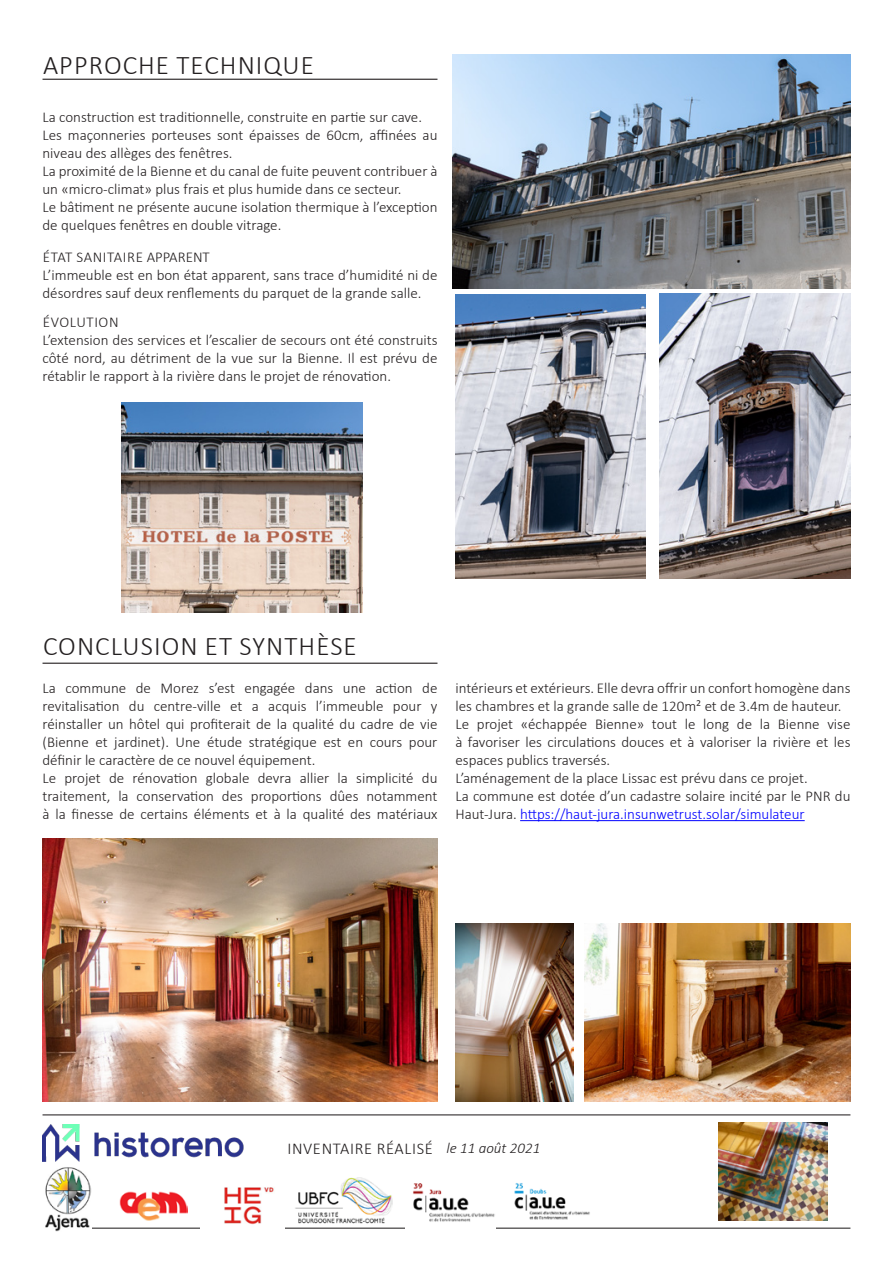
<style>
.page{position:relative;width:893px;height:1263px;background:#fff}
.page>*{position:absolute;margin:0;border:0;box-sizing:border-box;transform-origin:0 0}
.t1{font:300 27px "Calibri";letter-spacing:.04em;color:#231f20}
.t2{font:300 16.5px "Calibri";letter-spacing:.04em;color:#231f20}
.No_Spacing{font:300 15px/18px "Calibri";color:#231f20}
.t3{font:italic 300 15px "Calibri";color:#231f20}
.No_Spacing-2{font:300 15px "Calibri";letter-spacing:.04em;color:#231f20}
.s1{color:#00f}
</style>
<div class="page">
<hr style="left:43px;top:1114px;width:807px;height:1px;background:#231f20">
<hr style="left:43px;top:1227px;width:807px;height:2px;background:#231f20">
<img style="left:200px;top:1187px;width:84px;height:42px">
<img style="left:120px;top:1191px;width:67px;height:30px">
<img style="left:43px;top:1167px;width:49px;height:64px">
<img style="left:514px;top:1183px;width:76px;height:37px">
<img style="left:405px;top:1183px;width:90px;height:45px">
<img style="left:295px;top:1177px;width:98px;height:47px">
<img style="left:43px;top:1124px;width:200px;height:37px">
<hr style="left:43px;top:79px;width:394px;height:1px;background:#231f20">
<hr style="left:43px;top:663px;width:394px;height:1px;background:#231f20">
<hr style="left:520px;top:820px;width:285px;height:1px;background:#00f">
<img style="left:453px;top:54px;width:397px;height:235px">
<img style="left:659px;top:293px;width:191px;height:286px">
<img style="left:455px;top:294px;width:190px;height:285px">
<img style="left:121px;top:403px;width:241px;height:209px">
<img style="left:43px;top:838px;width:394px;height:263px">
<img style="left:584px;top:924px;width:266px;height:177px">
<img style="left:455px;top:924px;width:119px;height:177px">
<img style="left:719px;top:1122px;width:108px;height:98px">
<p class="t1" style="left:43px;top:49px;width:273px">APPROCHE TECHNIQUE</p>
<p class="No_Spacing" style="left:43px;top:108px;width:381px">La construction est traditionnelle, construite en partie sur cave.</p>
<p class="No_Spacing" style="left:43px;top:126px;width:396px">Les maçonneries porteuses sont épaisses de 60cm, affinées au niveau des allèges des fenêtres.</p>
<p class="No_Spacing" style="left:43px;top:162px;width:396px">La proximité de la Bienne et du canal de fuite peuvent contribuer à un «micro-climat» plus frais et plus humide dans ce secteur.</p>
<p class="No_Spacing" style="left:43px;top:198px;width:396px">Le bâtiment ne présente aucune isolation thermique à l’exception de quelques fenêtres en double vitrage.</p>
<p class="No_Spacing" style="left:43px;top:248px;width:169px">ÉTAT SANITAIRE APPARENT</p>
<p class="No_Spacing" style="left:43px;top:266px;width:396px">L’immeuble est en bon état apparent, sans trace d’humidité ni de désordres sauf deux renflements du parquet de la grande salle.</p>
<p class="No_Spacing-2" style="left:43px;top:313px;width:77px">ÉVOLUTION</p>
<p class="No_Spacing" style="left:43px;top:331px;width:396px;text-align:justify">L’extension des services et l’escalier de secours ont été construits côté nord, au détriment de la vue sur la Bienne. Il est prévu de rétablir le rapport à la rivière dans le projet de rénovation.</p>
<p class="t1" style="left:43px;top:629px;width:315px">CONCLUSION ET SYNTHÈSE</p>
<p class="No_Spacing" style="left:43px;top:679px;width:396px;text-align:justify">La commune de Morez s’est engagée dans une action de revitalisation du centre-ville et a acquis l’immeuble pour y réinstaller un hôtel qui profiterait de la qualité du cadre de vie (Bienne et jardinet). Une étude stratégique est en cours pour définir le caractère de ce nouvel équipement.</p>
<p class="No_Spacing" style="left:43px;top:769px;width:396px;text-align:justify">Le projet de rénovation globale devra allier la simplicité du traitement, la conservation des proportions dûes notamment à la finesse de certains éléments et à la qualité des matériaux</p>
<p class="No_Spacing" style="left:455px;top:679px;width:396px">intérieurs et extérieurs. Elle devra offrir un confort homogène dans les chambres et la grande salle de 120m² et de 3.4m de hauteur.</p>
<p class="No_Spacing" style="left:455px;top:715px;width:396px;text-align:justify">Le projet «échappée Bienne» tout le long de la Bienne vise à favoriser les circulations douces et à valoriser la rivière et les espaces publics traversés.</p>
<p class="No_Spacing" style="left:455px;top:769px;width:354px">L’aménagement de la place Lissac est prévu dans ce projet.</p>
<p class="No_Spacing" style="left:455px;top:787px;width:396px">La commune est dotée d’un cadastre solaire incité par le PNR du<br>Haut-Jura. <span class="s1">https://haut-jura.insunwetrust.solar/simulateur</span></p>
<p class="t2" style="left:287px;top:1138px;width:147px">INVENTAIRE RÉALISÉ</p>
<p class="t3" style="left:446px;top:1138px;width:95px">le 11 août 2021</p>
</div>
